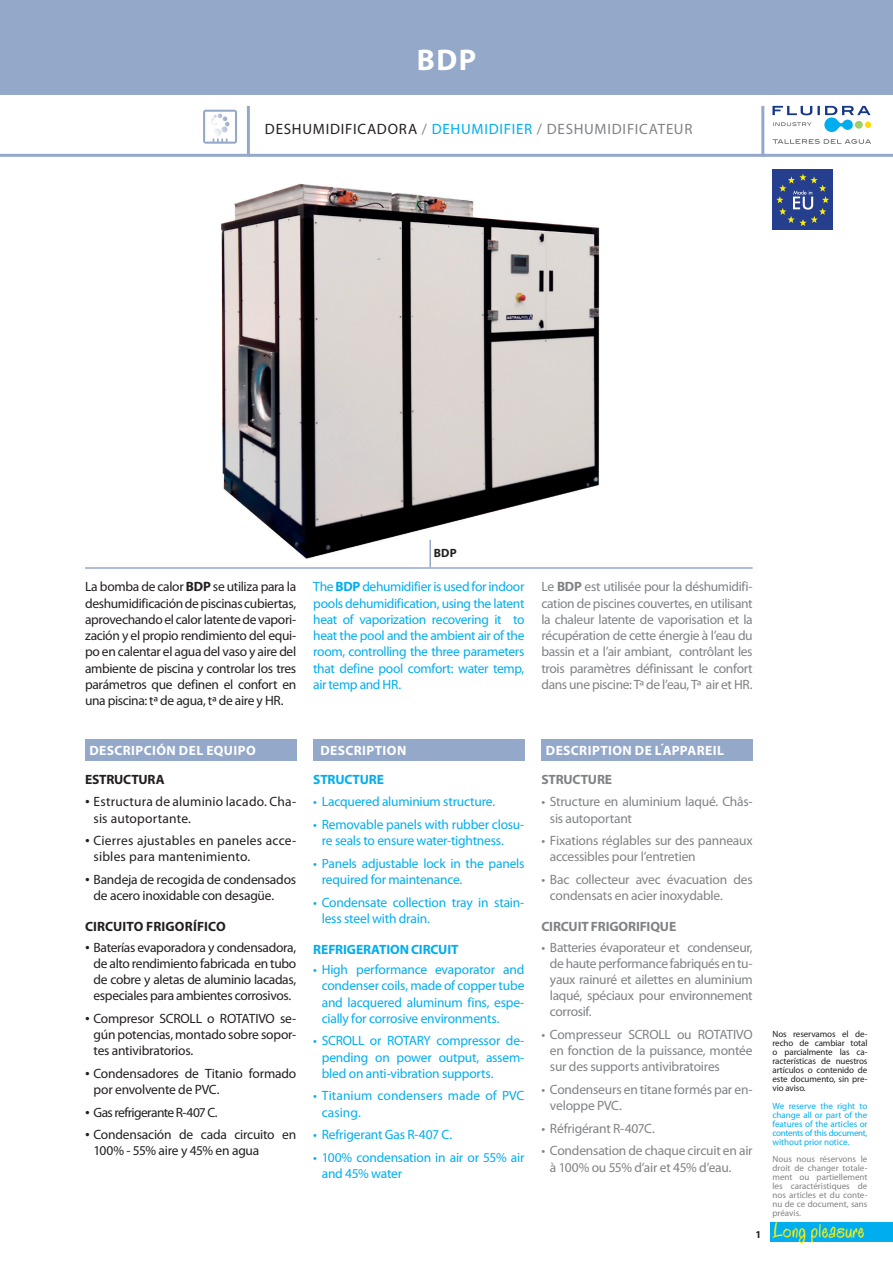
<style>
.page{position:relative;width:893px;height:1263px;background:#fff}
.page>*{position:absolute;margin:0;border:0;box-sizing:border-box;transform-origin:0 0}
.t1{font:700 30px "Myriad Pro";color:#fff}
.t2{font:25.5px "Ace Bingham S";color:#fff101}
.t3{font:15px "Myriad Pro";letter-spacing:.05em;color:#808285}
.t4{font:13.5px/16.2px "Myriad Pro";letter-spacing:-.02em;color:#808285}
.t5{font:13.5px/16.2px "Myriad Pro";letter-spacing:-.02em;color:#00aeef}
.t6{font:13.5px/16.2px "Myriad Pro";letter-spacing:-.015em;color:#231f20}
.t7{font:13.5px/16.2px "Myriad Pro";letter-spacing:.015em;color:#231f20}
.t8{font:700 13.5px "Myriad Pro";letter-spacing:.03em;color:#fff}
.t9{font:13.5px/16.2px "Myriad Pro";letter-spacing:.005em;color:#00aeef}
.t10{font:700 13.5px "Myriad Pro";letter-spacing:-.01em;color:#00aeef}
.t11{font:700 13.5px "Myriad Pro";letter-spacing:-.01em;color:#808285}
.t12{font:13.5px "Myriad Pro";letter-spacing:-.045em;color:#231f20}
.t13{font:700 13.5px "Myriad Pro";letter-spacing:.005em;color:#231f20}
.t14{font:700 13.5px "Myriad Pro";letter-spacing:-.015em;color:#231f20}
.t15{font:700 12px "Myriad Pro";color:#231f20}
.t16{font:700 10.5px "Myriad Pro";color:#231f20}
.t17{font:9px/9px "Myriad Pro";letter-spacing:-.01em;color:#231f20;text-align:justify}
.t18{font:9px/9px "Myriad Pro";color:#808285;text-align:justify}
.t19{font:9px/9px "Myriad Pro";letter-spacing:-.005em;color:#00aeef;text-align:justify}
.s1{color:#231f20}
.s2{color:#00aeef}
.s3{font-weight:700}
.s4{font-family:"Times New Roman"}
</style>
<div class="page">
<svg style="left:203px;top:110px;width:34px;height:34px"></svg>
<div style="left:0;top:0;width:893px;height:95px;background:#94a8ca"></div>
<div style="left:771px;top:1222px;width:122px;height:20px;background:#00aeef"></div>
<hr style="left:0;top:154px;width:893px;height:3px;background:#94a8ca">
<svg style="left:245px;top:106px;width:6px;height:51px"></svg>
<svg style="left:759px;top:106px;width:7px;height:51px"></svg>
<div style="left:772px;top:170px;width:61px;height:60px;background:#253f8e"></div>
<svg style="left:776px;top:174px;width:53px;height:52px"></svg>
<svg style="left:772px;top:106px;width:99px;height:26px"></svg>
<svg style="left:773px;top:139px;width:98px;height:5px"></svg>
<img style="left:221px;top:183px;width:379px;height:376px">
<hr style="left:429px;top:540px;width:2px;height:27px;background:#94a8ca">
<hr style="left:85px;top:567px;width:668px;height:2px;background:#94a8ca">
<div style="left:85px;top:740px;width:211px;height:21px;background:#94a8ca"></div>
<div style="left:313px;top:740px;width:211px;height:21px;background:#94a8ca"></div>
<div style="left:541px;top:740px;width:212px;height:21px;background:#94a8ca"></div>
<h1 class="t1" style="left:417px;top:40px;width:61px">BDP</h1>
<p class="t3" style="left:265px;top:120px;width:429px"><span class="s1">DESHUMIDIFICADORA</span> / <span class="s2">DEHUMIDIFIER</span> / DESHUMIDIFICATEUR</p>
<p class="t15" style="left:434px;top:545px;width:24px">BDP</p>
<p class="t6" style="left:85px;top:579px;width:213px;text-align:justify">La bomba de calor <span class="s3">BDP</span> se utiliza para la deshumidificación de piscinas cubiertas, aprovechando el calor latente de vapori&shy;zación y el propio rendimiento del equi&shy;po en calentar el agua del vaso y aire del ambiente de piscina y controlar los tres parámetros que definen el confort en una piscina: tª de agua, tª de aire y HR.</p>
<p class="t5" style="left:313px;top:579px;width:213px;text-align:justify">The <span class="s3">BDP</span> dehumidifier is used for indoor pools dehumidification, using the latent heat of vaporization recovering it to heat the pool and the ambient air of the room, controlling the three parameters that define pool comfort: water temp, air temp and HR.</p>
<p class="t4" style="left:541px;top:579px;width:213px;text-align:justify">Le <span class="s3">BDP</span> est utilisée pour la déshumidifi&shy;cation de piscines couvertes, en utilisant la chaleur latente de vaporisation et la récupération de cette énergie à l’eau du bassin et a l’air ambiant, contrôlant les trois paramètres définissant le confort dans une piscine: Tª de l’eau, Tª air et HR.</p>
<p class="t8" style="left:89px;top:742px;width:168px">DESCRIPCIÓN DEL EQUIPO</p>
<p class="t8" style="left:320px;top:742px;width:87px">DESCRIPTION</p>
<p class="t8" style="left:546px;top:742px;width:180px">DESCRIPTION DE L´APPAREIL</p>
<p class="t14" style="left:85px;top:770px;width:81px">ESTRUCTURA</p>
<p class="t7" style="left:94px;top:794px;width:204px;text-indent:-9px"><span class="s4">•</span> Estructura de aluminio lacado. Cha&shy;sis autoportante.</p>
<p class="t7" style="left:94px;top:832px;width:204px;text-indent:-9px"><span class="s4">•</span> Cierres ajustables en paneles acce&shy;sibles para mantenimiento.</p>
<p class="t6" style="left:94px;top:871px;width:204px;text-indent:-9px"><span class="s4">•</span> Bandeja de recogida de condensados de acero inoxidable con desagüe.</p>
<p class="t13" style="left:85px;top:918px;width:142px">CIRCUITO FRIGORÍFICO</p>
<p class="t6" style="left:94px;top:939px;width:204px;text-align:justify;text-indent:-9px"><span class="s4">•</span> Baterías evaporadora y condensadora, de alto rendimiento fabricada en tubo de cobre y aletas de aluminio lacadas, especiales para ambientes corrosivos.</p>
<p class="t6" style="left:94px;top:1010px;width:204px;text-align:justify;text-indent:-9px"><span class="s4">•</span> Compresor SCROLL o ROTATIVO se&shy;gún potencias, montado sobre sopor&shy;tes antivibratorios.</p>
<p class="t6" style="left:94px;top:1065px;width:204px;text-indent:-9px"><span class="s4">•</span> Condensadores de Titanio formado por envolvente de PVC.</p>
<p class="t12" style="left:85px;top:1104px;width:134px"><span class="s4">•</span> Gas refrigerante R-407 C.</p>
<p class="t6" style="left:94px;top:1126px;width:204px;text-indent:-9px"><span class="s4">•</span> Condensación de cada circuito en<br>100% - 55% aire y 45% en agua</p>
<p class="t10" style="left:313px;top:770px;width:72px">STRUCTURE</p>
<p class="t5" style="left:313px;top:793px;width:183px">• Lacquered aluminium structure.</p>
<p class="t5" style="left:322px;top:816px;width:204px;text-indent:-9px">• Removable panels with rubber closu&shy;re seals to ensure water-tightness.</p>
<p class="t5" style="left:322px;top:855px;width:204px;text-indent:-9px">• Panels adjustable lock in the panels required for maintenance.</p>
<p class="t5" style="left:322px;top:894px;width:204px;text-indent:-9px">• Condensate collection tray in stain&shy;less steel with drain.</p>
<p class="t10" style="left:313px;top:940px;width:147px">REFRIGERATION CIRCUIT</p>
<p class="t5" style="left:322px;top:961px;width:204px;text-align:justify;text-indent:-9px">• High performance evaporator and condenser coils, made of copper tube and lacquered aluminum fins, espe&shy;cially for corrosive environments.</p>
<p class="t5" style="left:322px;top:1033px;width:204px;text-align:justify;text-indent:-9px">• SCROLL or ROTARY compressor de&shy;pending on power output, assem&shy;bled on anti-vibration supports.</p>
<p class="t9" style="left:322px;top:1087px;width:204px;text-indent:-9px">• Titanium condensers made of PVC casing.</p>
<p class="t5" style="left:313px;top:1126px;width:140px">• Refrigerant Gas R-407 C.</p>
<p class="t5" style="left:322px;top:1149px;width:204px;text-indent:-9px">• 100% condensation in air or 55% air and 45% water</p>
<p class="t11" style="left:541px;top:770px;width:72px">STRUCTURE</p>
<p class="t4" style="left:550px;top:793px;width:204px;text-indent:-9px">• Structure en aluminium laqué. Châs&shy;sis autoportant</p>
<p class="t4" style="left:550px;top:832px;width:204px;text-indent:-9px">• Fixations réglables sur des panneaux accessibles pour l’entretien</p>
<p class="t4" style="left:550px;top:871px;width:204px;text-indent:-9px">• Bac collecteur avec évacuation des condensats en acier inoxydable.</p>
<p class="t11" style="left:541px;top:918px;width:136px">CIRCUIT FRIGORIFIQUE</p>
<p class="t4" style="left:550px;top:939px;width:204px;text-align:justify;text-indent:-9px">• Batteries évaporateur et condenseur, de haute performance fabriqués en tu&shy;yaux rainuré et ailettes en aluminium laqué, spéciaux pour environnement corrosif.</p>
<p class="t4" style="left:550px;top:1026px;width:204px;text-align:justify;text-indent:-9px">• Compresseur SCROLL ou ROTATIVO en fonction de la puissance, montée sur des supports antivibratoires</p>
<p class="t4" style="left:550px;top:1081px;width:204px;text-indent:-9px">• Condenseurs en titane formés par en&shy;veloppe PVC.</p>
<p class="t4" style="left:541px;top:1120px;width:115px">• Réfrigérant R-407C.</p>
<p class="t4" style="left:550px;top:1142px;width:204px;text-indent:-9px">• Condensation de chaque circuit en air à 100% ou 55% d’air et 45% d’eau.</p>
<p class="t17" style="left:772px;top:1029px;width:96px">Nos reservamos el de&shy;recho de cambiar total o parcialmente las ca&shy;racterísticas de nuestros artículos o contenido de este documento, sin pre&shy;vio aviso.</p>
<p class="t19" style="left:772px;top:1101px;width:96px">We reserve the right to change all or part of the features of the articles or contents of this document, without prior notice.</p>
<p class="t18" style="left:772px;top:1154px;width:96px">Nous nous réservons le droit de changer totale&shy;ment ou partiellement les caractéristiques de nos articles et du conte&shy;nu de ce document, sans préavis.</p>
<p class="t16" style="left:755px;top:1227px;width:7px">1</p>
<h2 class="t2" style="left:773px;top:1212px;width:93px">Long pleasure</h2>
</div>
